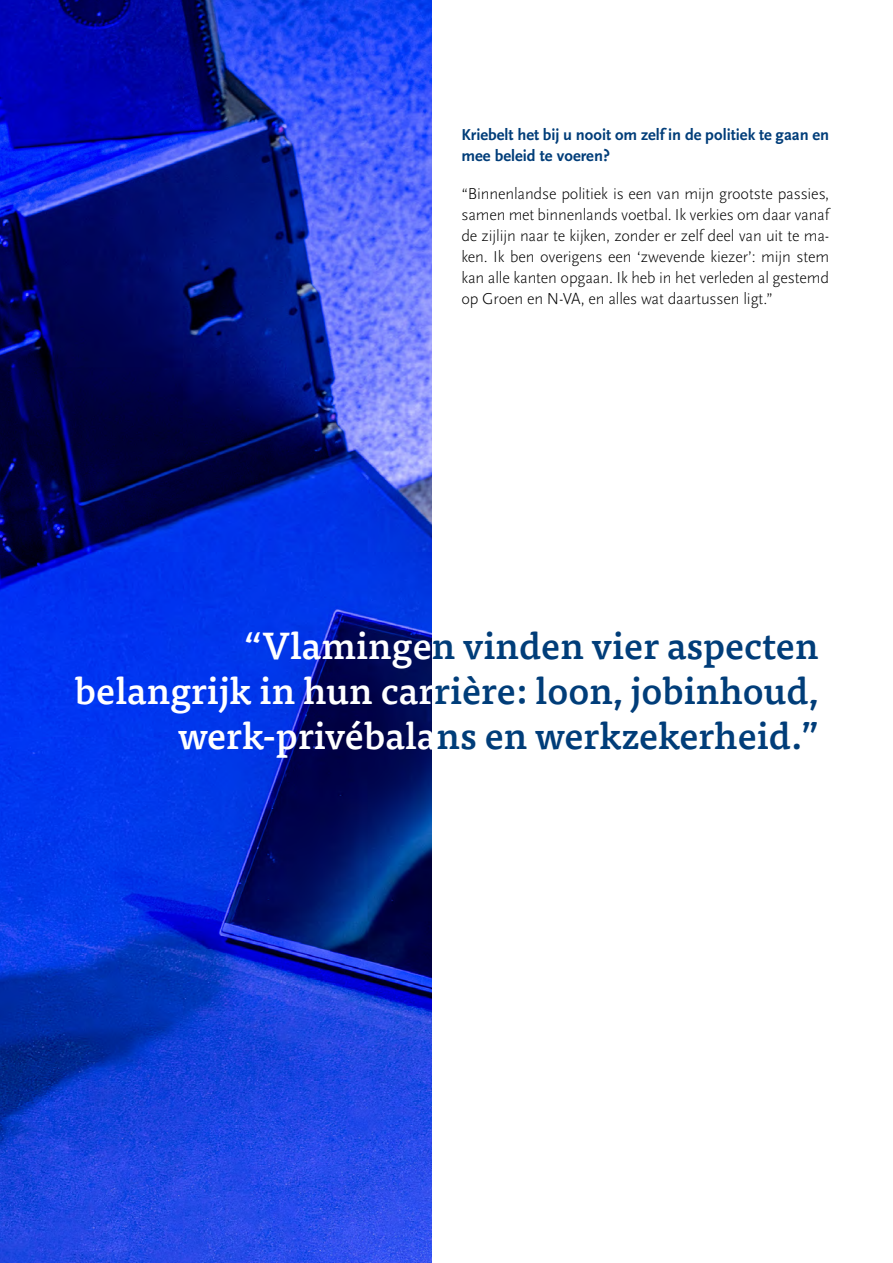
<style>
.page{position:relative;width:893px;height:1263px;background:#fff}
.page>*{position:absolute;margin:0;border:0;box-sizing:border-box;transform-origin:0 0}
.t1{font:500 37.5px/45px "Tisa Pro";color:#003d79;text-align:right}
.t2{font:300 16.5px/21px "Scala Sans Pro";letter-spacing:-.01em;color:#000;text-align:justify}
.t3{font:700 16.5px/21px "Scala Sans Pro";color:#003d79}
.s1{color:#fff}
</style>
<div class="page">
<img style="left:0;top:0;width:432px;height:1263px">
<p class="t3" style="left:461px;top:124px;width:369px">Kriebelt het bij u nooit om zelf in de politiek te gaan en mee beleid te voeren?</p>
<p class="t2" style="left:461px;top:183px;width:369px">“Binnenlandse politiek is een van mijn grootste passies, samen met binnenlands voetbal. Ik verkies om daar vanaf de zijlijn naar te kijken, zonder er zelf deel van uit te ma&shy;ken. Ik ben overigens een ‘zwevende kiezer’: mijn stem kan alle kanten opgaan. Ik heb in het verleden al gestemd op Groen en N-VA, en alles wat daartussen ligt.”</p>
<h1 class="t1" style="left:75px;top:621px;width:745px"><span class="s1">“Vlaminge</span>n vinden vier aspecten <span class="s1">belangrijk in hun car</span>rière: loon, jobinhoud, <span class="s1">werk-privébala</span>ns en werkzekerheid.”</h1>
</div>
